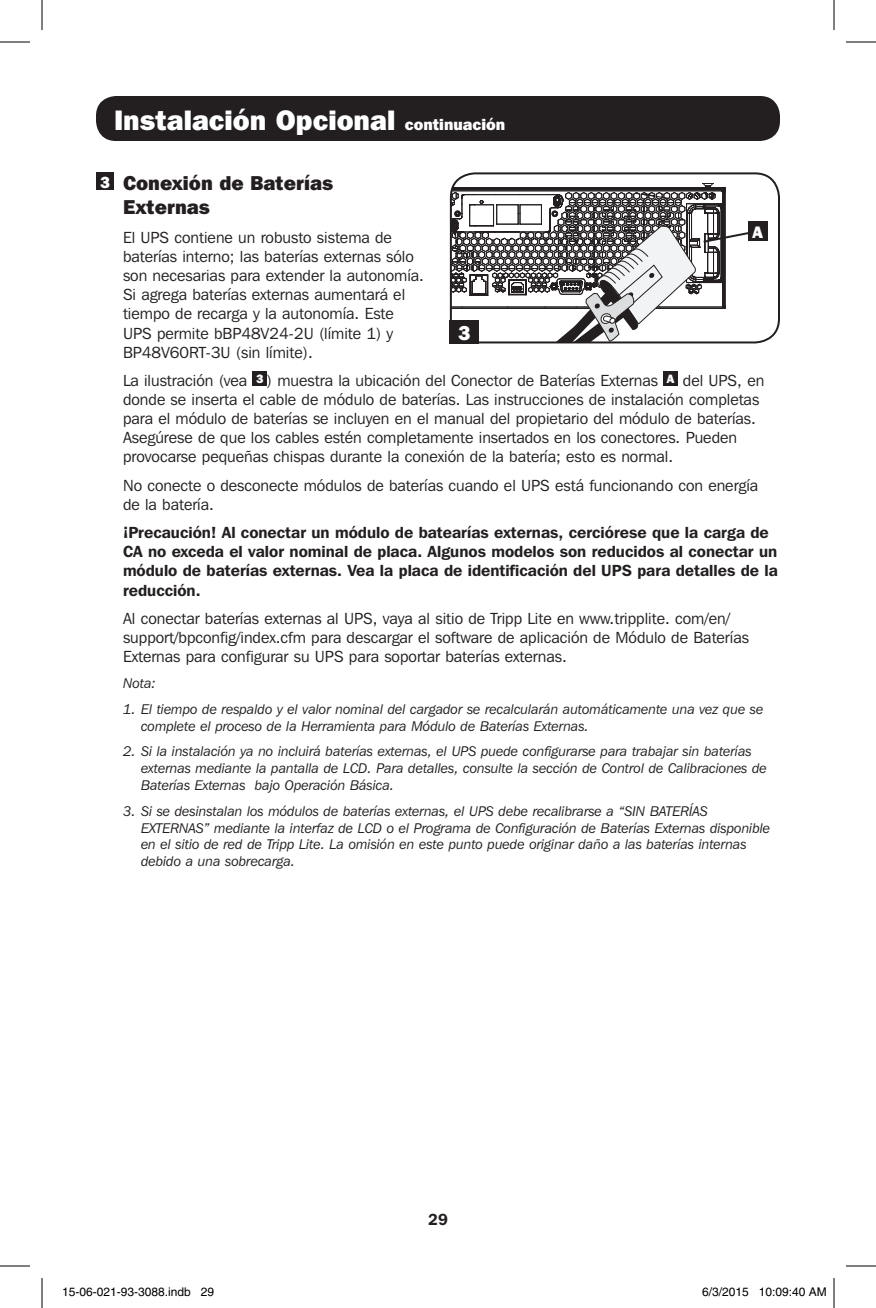
<style>
.page{position:relative;width:876px;height:1308px;background:#fff}
.page>*{position:absolute;margin:0;border:0;box-sizing:border-box;transform-origin:0 0}
.t1{font:800 28px "Franklin Gothic IT Cby BT";color:#fff}
.t2{font:800 20px/24px "Franklin Gothic IT Cby BT";color:#231f20}
.t3{font:800 20px "Franklin Gothic IT Cby BT";color:#fff}
.t4{font:800 16.6px "Franklin Gothic IT Cby BT";color:#fff}
.t5{font:16px/19.2px "Franklin Gothic IT Cby BT";color:#231f20}
.t6{font:600 16px/19.2px "Franklin Gothic IT Cby BT";color:#231f20}
.t7{font:italic 14px/16.8px "Franklin Gothic IT Cby BT";color:#231f20}
.t8{font:12px "Helvetica";color:#000}
.s1{font-size:16px}
.s2{font-size:16px;color:#fff}
.s3{font-weight:800;font-size:12px;color:#fff}
</style>
<div class="page">
<svg style="left:449px;top:172px;width:331px;height:172px"></svg>
<div style="left:450px;top:320px;width:29px;height:23px;background:#231f20"></div>
<svg style="left:451px;top:183px;width:309px;height:159px"></svg>
<div style="left:748px;top:222px;width:19px;height:19px;background:#231f20"></div>
<div style="left:96px;top:96px;width:684px;height:45px;background:#231f20;border-radius:20px"></div>
<div style="left:96px;top:172px;width:18px;height:18px;background:#231f20"></div>
<div style="left:253px;top:371px;width:14px;height:15px;background:#231f20"></div>
<div style="left:663px;top:371px;width:15px;height:15px;background:#231f20"></div>
<hr style="left:0;top:42px;width:30px;height:1px;background:#000">
<hr style="left:846px;top:42px;width:30px;height:1px;background:#000">
<hr style="left:0;top:1266px;width:30px;height:1px;background:#000">
<hr style="left:846px;top:1266px;width:30px;height:1px;background:#000">
<hr style="left:42px;top:0;width:1px;height:30px;background:#000">
<hr style="left:42px;top:1278px;width:1px;height:30px;background:#000">
<hr style="left:834px;top:0;width:1px;height:30px;background:#000">
<hr style="left:834px;top:1278px;width:1px;height:30px;background:#000">
<h1 class="t1" style="left:114px;top:102px;width:393px">Instalación Opcional <span class="s1">continuación</span></h1>
<p class="t2" style="left:123px;top:171px;width:212px;text-indent:-23px"><span class="s2">3</span> Conexión de Baterías<br>Externas</p>
<p class="t5" style="left:123px;top:227px;width:303px">El UPS contiene un robusto sistema de baterías interno; las baterías externas sólo son necesarias para extender la autonomía.<br>Si agrega baterías externas aumentará el tiempo de recarga y la autonomía. Este UPS permite bBP48V24-2U (límite 1) y BP48V60RT-3U (sin límite).</p>
<p class="t5" style="left:123px;top:370px;width:643px">La ilustración (vea <span class="s3">3</span> ) muestra la ubicación del Conector de Baterías Externas <span class="s3">A</span> del UPS, en donde se inserta el cable de módulo de baterías. Las instrucciones de instalación completas para el módulo de baterías se incluyen en el manual del propietario del módulo de baterías.<br>Asegúrese de que los cables estén completamente insertados en los conectores. Pueden provocarse pequeñas chispas durante la conexión de la batería; esto es normal.</p>
<p class="t5" style="left:123px;top:475px;width:637px">No conecte o desconecte módulos de baterías cuando el UPS está funcionando con energía de la batería.</p>
<p class="t6" style="left:123px;top:522px;width:656px">¡Precaución! Al conectar un módulo de batearías externas, cerciórese que la carga de CA no exceda el valor nominal de placa. Algunos modelos son reducidos al conectar un módulo de baterías externas. Vea la placa de identificación del UPS para detalles de la reducción.</p>
<p class="t5" style="left:123px;top:608px;width:628px">Al conectar baterías externas al UPS, vaya al sitio de Tripp Lite en www.tripplite. com/en/ support/bpconfig/index.cfm para descargar el software de aplicación de Módulo de Baterías<br>Externas para configurar su UPS para soportar baterías externas.</p>
<p class="t7" style="left:123px;top:674px;width:34px">Nota:</p>
<p class="t7" style="left:141px;top:700px;width:624px;text-indent:-18px">1. El tiempo de respaldo y el valor nominal del cargador se recalcularán automáticamente una vez que se complete el proceso de la Herramienta para Módulo de Baterías Externas.</p>
<p class="t7" style="left:141px;top:743px;width:627px;text-indent:-18px">2. Si la instalación ya no incluirá baterías externas, el UPS puede configurarse para trabajar sin baterías externas mediante la pantalla de LCD. Para detalles, consulte la sección de Control de Calibraciones de<br>Baterías Externas bajo Operación Básica.</p>
<p class="t7" style="left:141px;top:802px;width:631px;text-indent:-18px">3. Si se desinstalan los módulos de baterías externas, el UPS debe recalibrarse a “SIN BATERÍAS EXTERNAS” mediante la interfaz de LCD o el Programa de Configuración de Baterías Externas disponible en el sitio de red de Tripp Lite. La omisión en este punto puede originar daño a las baterías internas debido a una sobrecarga.</p>
<p class="t4" style="left:753px;top:221px;width:12px">A</p>
<p class="t3" style="left:458px;top:320px;width:14px">3</p>
<p class="t6" style="left:428px;top:1209px;width:21px">29</p>
<p class="t8" style="left:62px;top:1285px;width:154px">15-06-021-93-3088.indb 29</p>
<p class="t8" style="left:702px;top:1285px;width:126px">6/3/2015 10:09:40 AM</p>
</div>
